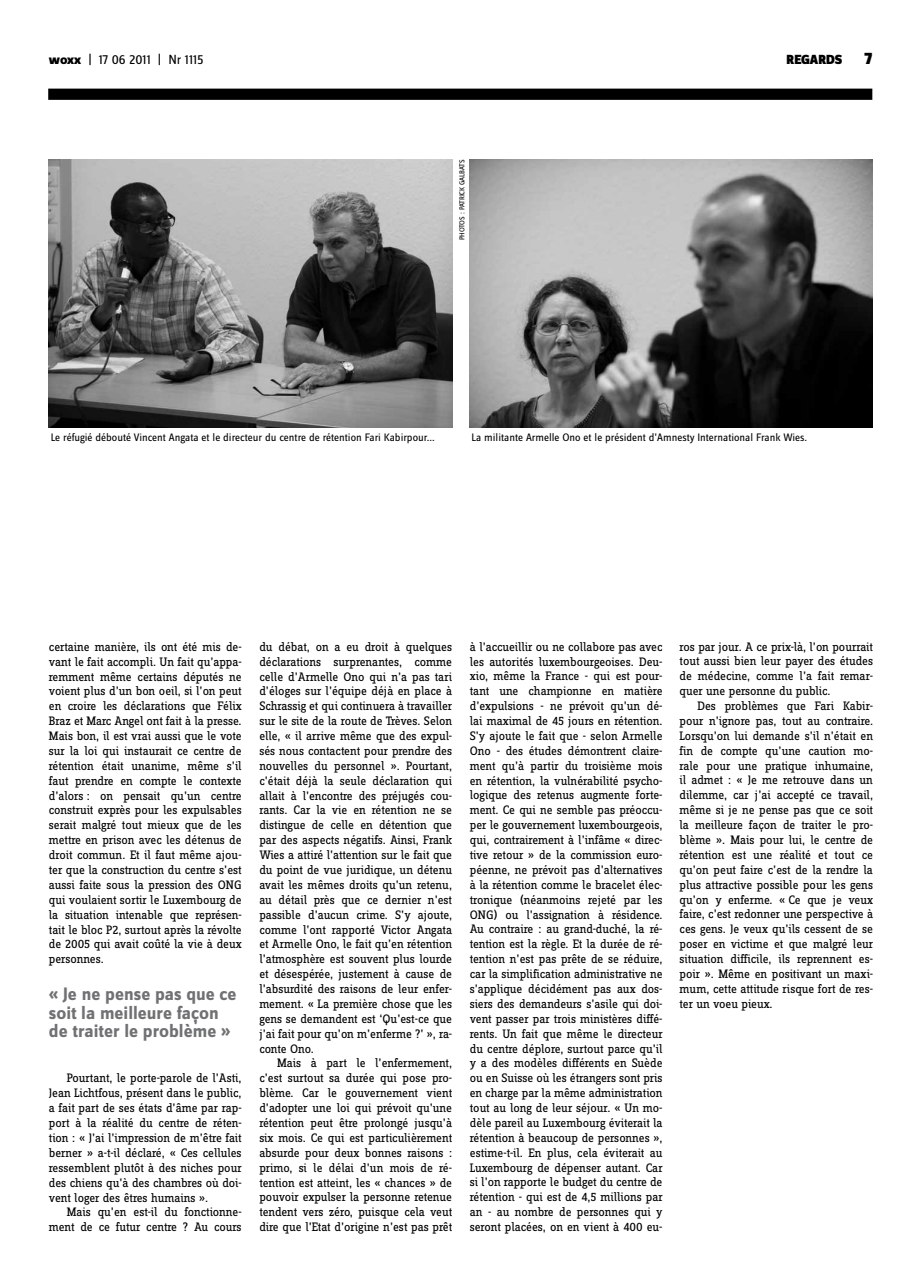
<style>
.page{position:relative;width:922px;height:1276px;background:#fff}
.page>*{position:absolute;margin:0;border:0;box-sizing:border-box;transform-origin:0 0}
.t1{font:700 18.75px/18.8px "Zine Sans Dis";color:#707172}
.t2{font:900 17.5px "Zine Sans Dis";color:#000}
.t3{font:13.75px "Zine Sans Dis";color:#000}
.t4{font:900 13.75px "Zine Sans Dis";letter-spacing:-.01em;color:#000}
.t5{font:12.75px/14.9px "Zine Slab Dis";letter-spacing:-.01em;color:#000;text-align:justify}
.t6{font:11.25px "Zine Sans Dis";color:#000}
.t7{font:7.5px "Zine Sans Dis";letter-spacing:-.01em;color:#000}
.s1{font-weight:800}
</style>
<div class="page">
<div style="left:48px;top:89px;width:824px;height:11px;background:#000"></div>
<img style="left:49px;top:159px;width:403px;height:268px">
<img style="left:469px;top:159px;width:403px;height:268px">
<p class="t3" style="left:49px;top:53px;width:156px"><span class="s1">woxx</span> | 17 06 2011 | Nr 1115</p>
<p class="t4" style="left:786px;top:53px;width:57px">REGARDS</p>
<h2 class="t2" style="left:864px;top:49px;width:9px">7</h2>
<p class="t7" style="left:458px;top:240px;width:82px;rotate:-90deg">photos : Patrick Galbats</p>
<p class="t6" style="left:51px;top:431px;width:385px">Le réfugié débouté Vincent Angata et le directeur du centre de rétention Fari Kabirpour...</p>
<p class="t6" style="left:471px;top:431px;width:337px">La militante Armelle Ono et le président d’Amnesty International Frank Wies.</p>
<p class="t5" style="left:49px;top:640px;width:194px">certaine manière, ils ont été mis de&shy;vant le fait accompli. Un fait qu’appa&shy;remment même certains députés ne voient plus d’un bon oeil, si l’on peut en croire les déclarations que Félix Braz et Marc Angel ont fait à la presse.<br>Mais bon, il est vrai aussi que le vote sur la loi qui instaurait ce centre de rétention était unanime, même s’il faut prendre en compte le contexte d’alors : on pensait qu’un centre construit exprès pour les expulsables serait malgré tout mieux que de les mettre en prison avec les détenus de droit commun. Et il faut même ajou&shy;ter que la construction du centre s’est aussi faite sous la pression des ONG qui voulaient sortir le Luxembourg de la situation intenable que représen&shy;tait le bloc P2, surtout après la révolte de 2005 qui avait coûté la vie à deux personnes.</p>
<h1 class="t1" style="left:49px;top:985px;width:189px">« Je ne pense pas que ce soit la meilleure façon de traiter le problème »</h1>
<p class="t5" style="left:49px;top:1071px;width:194px;text-indent:18px">Pourtant, le porte-parole de l’Asti, Jean Lichtfous, présent dans le public, a fait part de ses états d’âme par rap&shy;port à la réalité du centre de réten&shy;tion : « J’ai l’impression de m’être fait berner » a-t-il déclaré, « Ces cellules ressemblent plutôt à des niches pour des chiens qu’à des chambres où doi&shy;vent loger des êtres humains ».</p>
<p class="t5" style="left:49px;top:1205px;width:194px;text-align:right">Mais qu’en est-il du fonctionne&shy;ment de ce futur centre ? Au cours</p>
<p class="t5" style="left:259px;top:640px;width:194px">du débat, on a eu droit à quelques déclarations surprenantes, comme celle d’Armelle Ono qui n’a pas tari d’éloges sur l’équipe déjà en place à Schrassig et qui continuera à travailler sur le site de la route de Trèves. Selon elle, « il arrive même que des expul&shy;sés nous contactent pour prendre des nouvelles du personnel ». Pourtant, c’était déjà la seule déclaration qui allait à l’encontre des préjugés cou&shy;rants. Car la vie en rétention ne se distingue de celle en détention que par des aspects négatifs. Ainsi, Frank Wies a attiré l’attention sur le fait que du point de vue juridique, un détenu avait les mêmes droits qu’un retenu, au détail près que ce dernier n’est passible d’aucun crime. S’y ajoute, comme l’ont rapporté Victor Angata et Armelle Ono, le fait qu’en rétention l’atmosphère est souvent plus lourde et désespérée, justement à cause de l’absurdité des raisons de leur enfer&shy;mement. « La première chose que les gens se demandent est ‘Qu’est-ce que j’ai fait pour qu’on m’enferme ?’ », ra&shy;conte Ono.</p>
<p class="t5" style="left:259px;top:1056px;width:194px;text-indent:18px">Mais à part le l’enfermement, c’est surtout sa durée qui pose pro&shy;blème. Car le gouvernement vient d’adopter une loi qui prévoit qu’une rétention peut être prolongé jusqu’à six mois. Ce qui est particulièrement absurde pour deux bonnes raisons : primo, si le délai d’un mois de ré&shy;tention est atteint, les « chances » de pouvoir expulser la personne retenue tendent vers zéro, puisque cela veut dire que l’Etat d’origine n’est pas prêt</p>
<p class="t5" style="left:469px;top:640px;width:194px">à l’accueillir ou ne collabore pas avec les autorités luxembourgeoises. Deu&shy;xio, même la France - qui est pour&shy;tant une championne en matière d’expulsions - ne prévoit qu’un dé&shy;lai maximal de 45 jours en rétention.<br>S’y ajoute le fait que - selon Armelle Ono - des études démontrent claire&shy;ment qu’à partir du troisième mois en rétention, la vulnérabilité psycho&shy;logique des retenus augmente forte&shy;ment. Ce qui ne semble pas préoccu&shy;per le gouvernement luxembourgeois, qui, contrairement à l’infâme « direc&shy;tive retour » de la commission euro&shy;péenne, ne prévoit pas d’alternatives à la rétention comme le bracelet élec&shy;tronique (néanmoins rejeté par les ONG) ou l’assignation à résidence.<br>Au contraire : au grand-duché, la ré&shy;tention est la règle. Et la durée de ré&shy;tention n’est pas prête de se réduire, car la simplification administrative ne s’applique décidément pas aux dos&shy;siers des demandeurs s’asile qui doi&shy;vent passer par trois ministères diffé&shy;rents. Un fait que même le directeur du centre déplore, surtout parce qu’il y a des modèles différents en Suède ou en Suisse où les étrangers sont pris en charge par la même administration tout au long de leur séjour. « Un mo&shy;dèle pareil au Luxembourg éviterait la rétention à beaucoup de personnes », estime-t-il. En plus, cela éviterait au Luxembourg de dépenser autant. Car si l’on rapporte le budget du centre de rétention - qui est de 4,5 millions par an - au nombre de personnes qui y seront placées, on en vient à 400 eu-</p>
<p class="t5" style="left:679px;top:639px;width:195px">ros par jour. A ce prix-là, l’on pourrait tout aussi bien leur payer des études de médecine, comme l’a fait remar&shy;quer une personne du public.</p>
<p class="t5" style="left:679px;top:699px;width:195px;text-indent:18px">Des problèmes que Fari Kabir&shy;pour n’ignore pas, tout au contraire.<br>Lorsqu’on lui demande s’il n’était en fin de compte qu’une caution mo&shy;rale pour une pratique inhumaine, il admet : « Je me retrouve dans un dilemme, car j’ai accepté ce travail, même si je ne pense pas que ce soit la meilleure façon de traiter le pro&shy;blème ». Mais pour lui, le centre de rétention est une réalité et tout ce qu’on peut faire c’est de la rendre la plus attractive possible pour les gens qu’on y enferme. « Ce que je veux faire, c’est redonner une perspective à ces gens. Je veux qu’ils cessent de se poser en victime et que malgré leur situation difficile, ils reprennent es&shy;poir ». Même en positivant un maxi&shy;mum, cette attitude risque fort de res&shy;ter un voeu pieux.</p>
</div>
